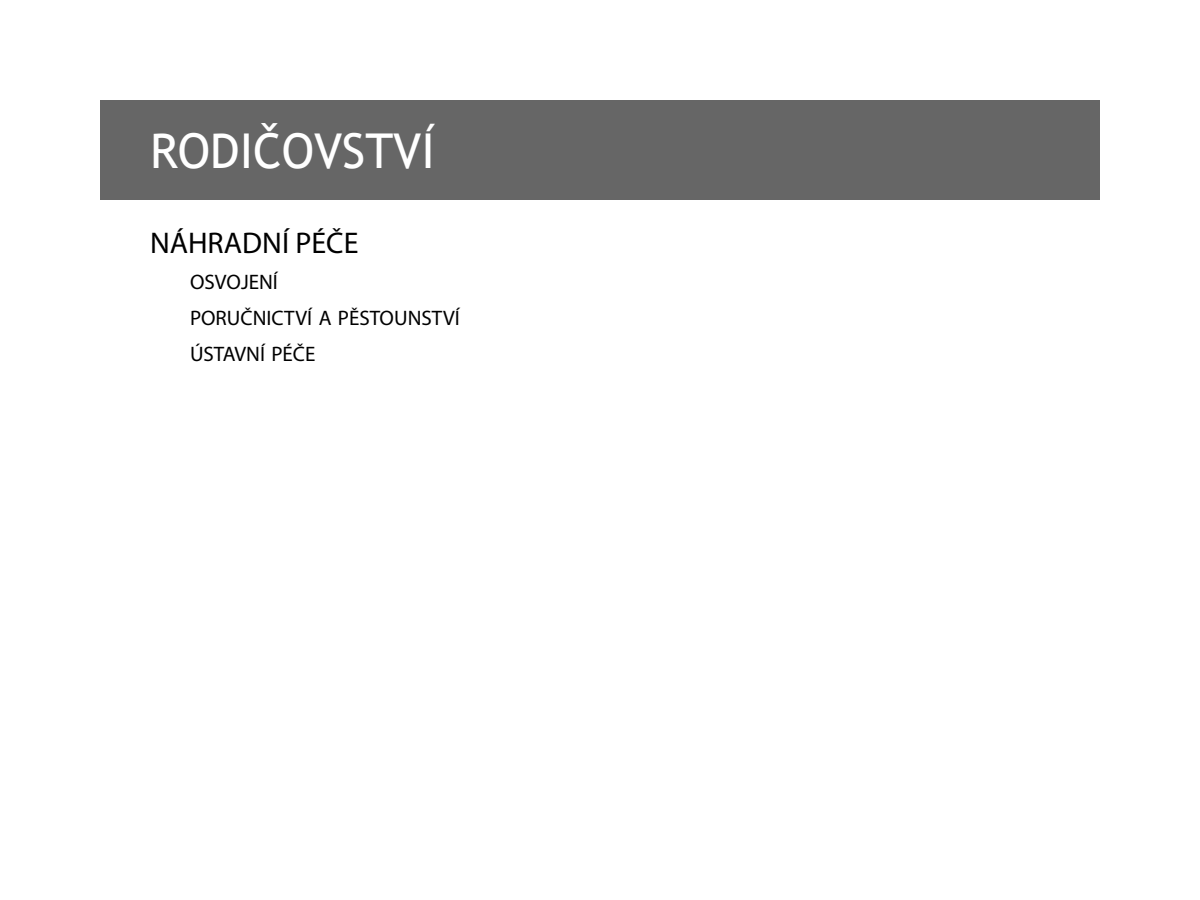
<style>
.page{position:relative;width:1200px;height:900px;background:#fff}
.page>*{position:absolute;margin:0;border:0;box-sizing:border-box;transform-origin:0 0}
.t1{font:48px "Trebuchet MS";color:#fff}
.t2{font:30px "Myriad Pro";color:#000}
.t3{font:21px/36px "Myriad Pro";color:#000}
</style>
<div class="page">
<div style="left:100px;top:100px;width:1000px;height:100px;background:#666"></div>
<h1 class="t1" style="left:150px;top:120px;width:286px">RODIČOVSTVÍ</h1>
<h2 class="t2" style="left:150px;top:224px;width:210px">NÁHRADNÍ PÉČE</h2>
<p class="t3" style="left:190px;top:263px;width:13px">OSVOJENÍ<br>PORUČNICTVÍ</p>
<p class="t3" style="left:319px;top:299px;width:32px">A PĚSTOUNSTVÍ</p>
<p class="t3" style="left:190px;top:335px;width:25px">ÚSTAVNÍ</p>
<p class="t3" style="left:271px;top:335px;width:12px">PÉČE</p>
</div>
